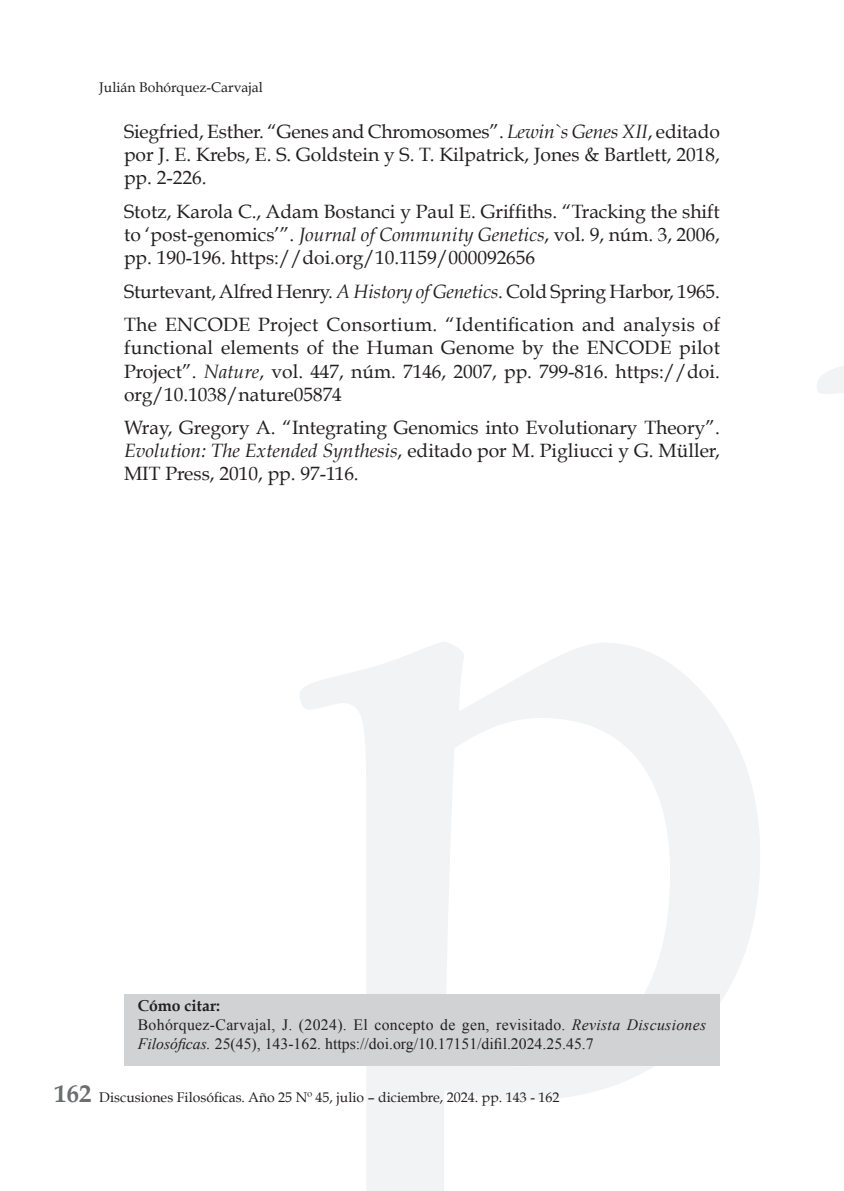
<style>
.page{position:relative;width:844px;height:1191px;background:#fff}
.page>*{position:absolute;margin:0;border:0;box-sizing:border-box;transform-origin:0 0}
.t1{font:700 24.5px "Book Antiqua";color:#6c6d70}
.bibliografia_MELISSA{font:19.25px/23.1px "Book Antiqua";color:#231f20;text-align:justify}
.t2{font:15.75px/18.9px "Times New Roman";letter-spacing:.02em;color:#231f20}
.Normal_melissa{font:700 15.75px "Book Antiqua";color:#231f20}
.t3{font:14px "Book Antiqua";color:#231f20}
.s1{font-style:italic}
</style>
<div class="page">
<svg style="left:300px;top:366px;width:543px;height:825px"></svg>
<div style="left:124px;top:994px;width:595px;height:71px;background:#d1d2d4"></div>
<p class="t3" style="left:99px;top:79px;width:165px">Julián Bohórquez-Carvajal</p>
<p class="bibliografia_MELISSA" style="left:124px;top:120px;width:597px">Siegfried, Esther. “Genes and Chromosomes”. <span class="s1">Lewin`s Genes XII</span>, editado por J. E. Krebs, E. S. Goldstein y S. T. Kilpatrick, Jones &amp; Bartlett, 2018, pp. 2-226.</p>
<p class="bibliografia_MELISSA" style="left:124px;top:200px;width:597px">Stotz, Karola C., Adam Bostanci y Paul E. Griffiths. “Tracking the shift to ‘post-genomics’”. <span class="s1">Journal of Community Genetics</span>, vol<span class="s1">.</span> 9, núm. 3, 2006, pp. 190-196. https://doi.org/10.1159/000092656</p>
<p class="bibliografia_MELISSA" style="left:124px;top:280px;width:597px">Sturtevant, Alfred Henry. <span class="s1">A History of Genetics</span>. Cold Spring Harbor, 1965.</p>
<p class="bibliografia_MELISSA" style="left:124px;top:313px;width:597px">The ENCODE Project Consortium. “Identification and analysis of functional elements of the Human Genome by the ENCODE pilot Project”. <span class="s1">Nature</span>, vol. 447, núm. 7146, 2007, pp. 799-816. https://doi. org/10.1038/nature05874</p>
<p class="bibliografia_MELISSA" style="left:124px;top:416px;width:597px">Wray, Gregory A. “Integrating Genomics into Evolutionary Theory”.<br><span class="s1">Evolution: The Extended Synthesis</span>, editado por M. Pigliucci y G. Müller, MIT Press, 2010, pp. 97-116.</p>
<p class="Normal_melissa" style="left:138px;top:996px;width:84px">Cómo citar:</p>
<p class="t2" style="left:138px;top:1015px;width:570px">Bohórquez-Carvajal, J. (2024). El concepto de gen, revisitado. <span class="s1">Revista Discusiones<br>Filosóficas.</span> 25(45), 143-162. https://doi.org/10.17151/difil.2024.25.45.7</p>
<p class="t1" style="left:55px;top:1079px;width:38px">162</p>
<p class="t3" style="left:99px;top:1088px;width:461px">Discusiones Filosóficas. Año 25 Nº 45, julio – diciembre, 2024. pp. 143 - 162</p>
</div>
